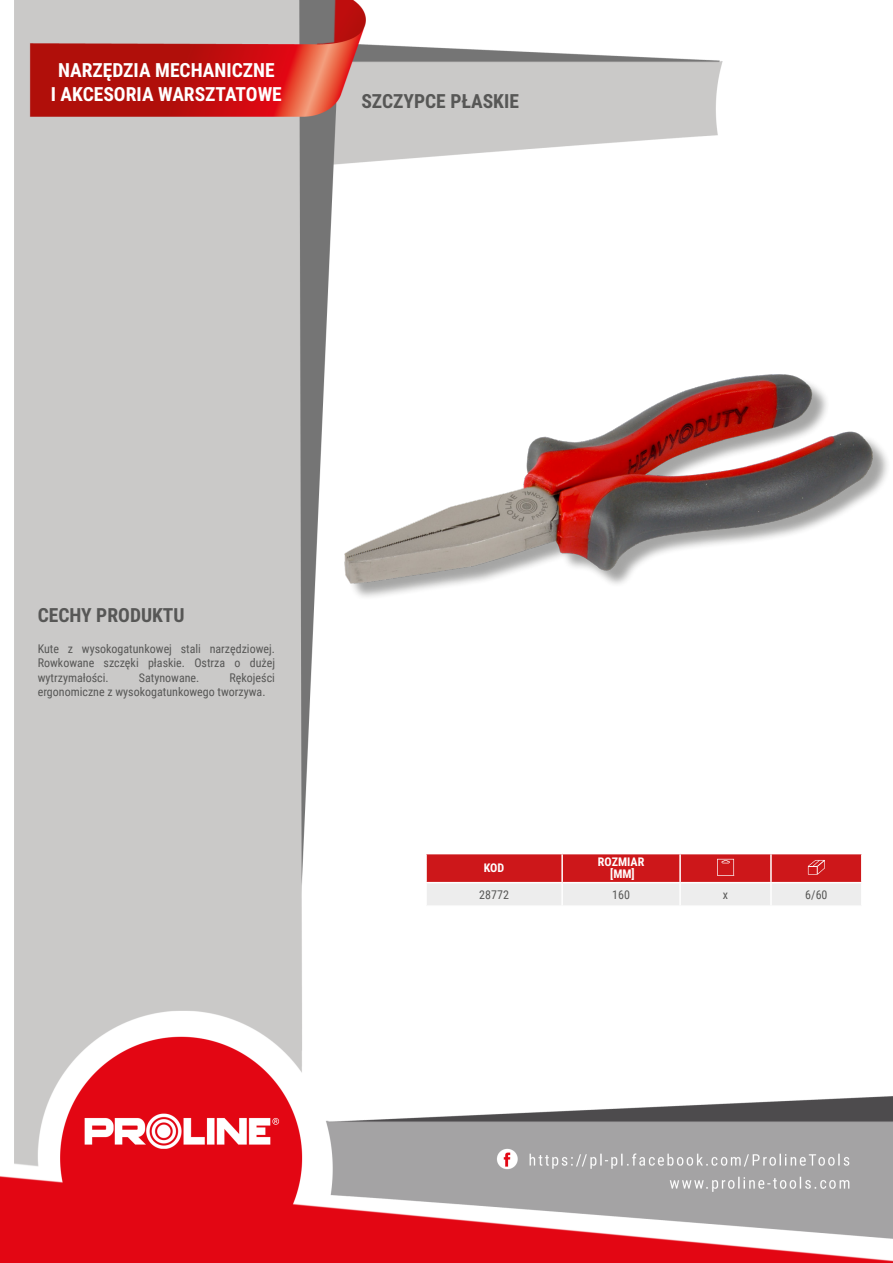
<style>
.page{position:relative;width:893px;height:1263px;background:#fff}
.page>*{position:absolute;margin:0;border:0;box-sizing:border-box;transform-origin:0 0}
.NagĹ_Ăłwek{font:700 19.5px/23.4px "Roboto Condensed";color:#fff;text-align:center}
.Lewo_bez_dzielenia{font:700 19.5px "Roboto Condensed";color:#575756}
.MateriaĹ__CECHY{font:700 19.5px "Roboto Condensed";color:#575756}
.Opisy{font:12px/14.4px "Roboto Condensed";color:#575756;text-align:justify}
.Center{font:12px "Roboto Condensed";color:#575756}
.Ĺšrodek_bez_dzieleni{font:700 12px "Roboto Condensed";color:#fff}
.Indeks{font:12px "Roboto Condensed";color:#575756}
.Ĺšrodek__wymuszenie{font:700 12px "Roboto Condensed";color:#fff}
.Tabelka_nagĹ_Ăłwek{font:700 12px "Roboto Condensed";color:#fff}
</style>
<div class="page">
<img style="left:0;top:0;width:893px;height:1263px">
<div style="left:348px;top:377px;width:543px;height:224px;background:#1d1d1b;opacity:.4"></div>
<img style="left:345px;top:374px;width:527px;height:209px">
<hr style="left:425px;top:854px;width:2px;height:28px;background:#fff">
<hr style="left:425px;top:883px;width:2px;height:22px;background:#fff">
<hr style="left:425px;top:853px;width:137px;height:1px;background:#fff">
<hr style="left:425px;top:882px;width:137px;height:1px;background:#fff">
<hr style="left:425px;top:905px;width:137px;height:2px;background:#fff">
<hr style="left:562px;top:905px;width:118px;height:2px;background:#fff">
<hr style="left:680px;top:905px;width:91px;height:2px;background:#fff">
<hr style="left:771px;top:905px;width:91px;height:2px;background:#fff">
<svg style="left:426px;top:853px;width:436px;height:52px;background:#dd7f81"></svg>
<p class="NagĹ_Ăłwek" style="left:51px;top:58px;width:233px">NARZĘDZIA MECHANICZNE<br>I AKCESORIA WARSZTATOWE</p>
<p class="Lewo_bez_dzielenia" style="left:361px;top:88px;width:159px">SZCZYPCE PŁASKIE</p>
<p class="MateriaĹ__CECHY" style="left:38px;top:601px;width:148px">CECHY PRODUKTU</p>
<p class="Opisy" style="left:38px;top:641px;width:239px">Kute z wysokogatunkowej stali narzędziowej.<br>Rowkowane szczęki płaskie. Ostrza o dużej wytrzymałości.</p>
<p class="Opisy" style="left:38px;top:670px;width:239px;text-indent:192px">Rękojeści ergonomiczne z wysokogatunkowego tworzywa.</p>
<p class="Opisy" style="left:139px;top:670px;width:62px">Satynowane.</p>
<p class="Tabelka_nagĹ_Ăłwek" style="left:484px;top:860px;width:22px">KOD</p>
<p class="Ĺšrodek_bez_dzieleni" style="left:598px;top:854px;width:48px">ROZMIAR</p>
<p class="Ĺšrodek__wymuszenie" style="left:610px;top:866px;width:26px">[MM]</p>
<p class="Indeks" style="left:479px;top:886px;width:31px">28772</p>
<p class="Center" style="left:612px;top:886px;width:19px">160</p>
<p class="Center" style="left:723px;top:886px;width:7px">x</p>
<p class="Center" style="left:805px;top:886px;width:24px">6/60</p>
</div>
